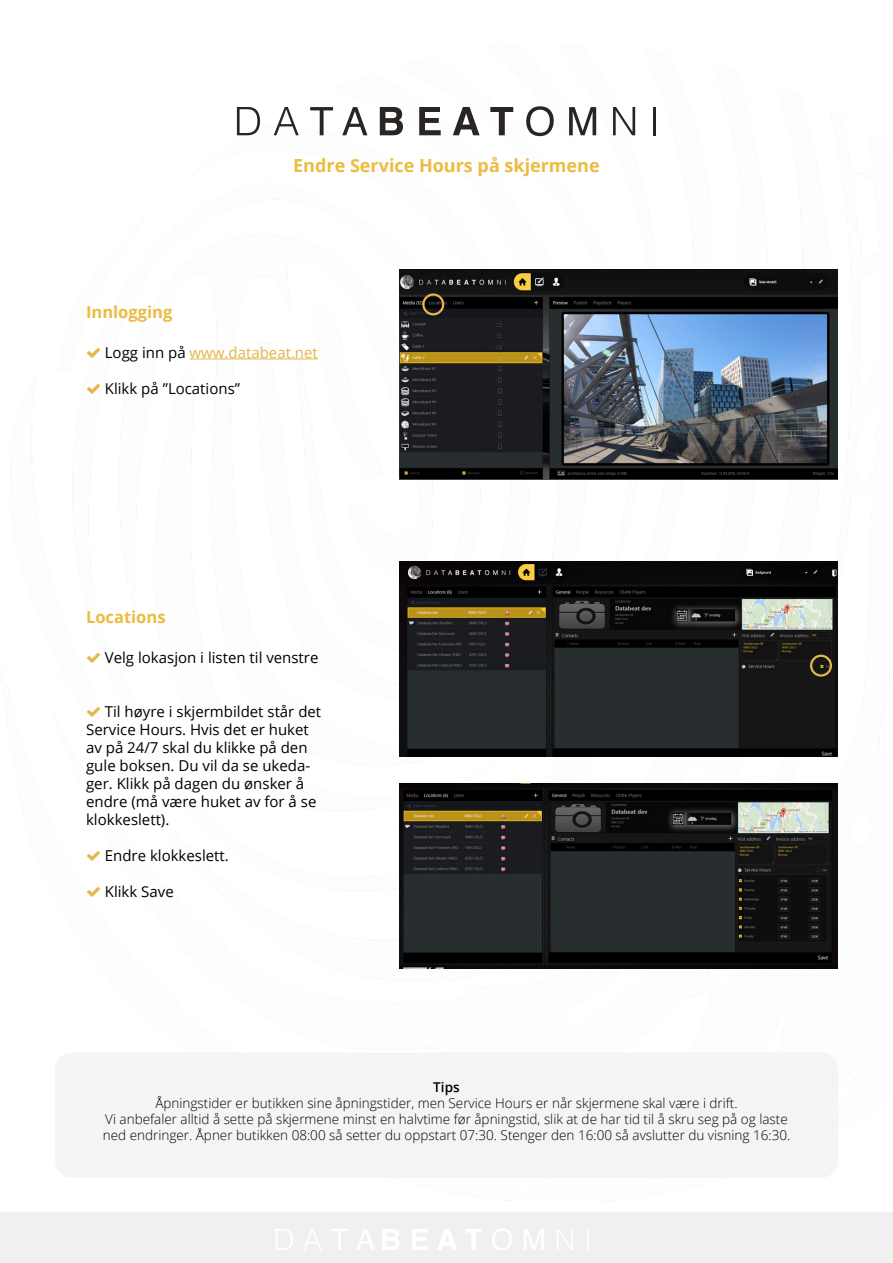
<style>
.page{position:relative;width:893px;height:1263px;background:#fff}
.page>*{position:absolute;margin:0;border:0;box-sizing:border-box;transform-origin:0 0}
.t1{font:700 18px "Open Sans";color:#eabc40}
.t2{font:700 16.5px "Open Sans";color:#eabc40}
.t3{font:15px/18px "Open Sans";color:#000}
.t4{font:15px "Open Sans";color:#e2b64b}
.t5{font:15px "Open Sans";color:#020203}
.t6{font:300 13.5px/16.2px "Open Sans";color:#000;text-align:center}
.t7{font:600 13.5px "Open Sans";color:#000}
.s1{color:#000}
</style>
<div class="page">
<hr style="left:190px;top:359px;width:128px;height:1px;background:#e2b64b">
<img style="left:399px;top:270px;width:439px;height:209px">
<img style="left:399px;top:561px;width:438px;height:196px">
<img style="left:399px;top:784px;width:438px;height:185px">
<div style="left:0;top:1213px;width:893px;height:50px;background:#f0f0f1"></div>
<svg style="left:237px;top:107px;width:23px;height:28px"></svg>
<svg style="left:274px;top:107px;width:25px;height:28px"></svg>
<svg style="left:310px;top:107px;width:23px;height:28px"></svg>
<svg style="left:342px;top:107px;width:25px;height:28px"></svg>
<svg style="left:380px;top:107px;width:23px;height:28px"></svg>
<svg style="left:419px;top:107px;width:22px;height:28px"></svg>
<svg style="left:453px;top:107px;width:27px;height:28px"></svg>
<svg style="left:490px;top:107px;width:23px;height:28px"></svg>
<svg style="left:526px;top:106px;width:28px;height:30px"></svg>
<svg style="left:569px;top:107px;width:27px;height:28px"></svg>
<svg style="left:613px;top:107px;width:22px;height:28px"></svg>
<hr style="left:653px;top:107px;width:3px;height:28px;background:#2a2522">
<div style="left:810px;top:655px;width:22px;height:22px;border:2px solid #e2b64b;border-radius:50%"></div>
<div style="left:422px;top:293px;width:22px;height:22px;border:2px solid #e2b64b;border-radius:50%"></div>
<div style="left:55px;top:1052px;width:783px;height:126px;background:#f4f4f4;border-radius:18px"></div>
<h1 class="t1" style="left:293px;top:152px;width:308px">Endre Service Hours på skjermene</h1>
<p class="t2" style="left:86px;top:301px;width:88px">Innlogging</p>
<p class="t4" style="left:105px;top:342px;width:215px"><span class="s1">Logg inn på</span> www.databeat.net</p>
<p class="t5" style="left:105px;top:378px;width:137px">Klikk på ”Locations”</p>
<p class="t2" style="left:86px;top:605px;width:81px">Locations</p>
<p class="t3" style="left:105px;top:648px;width:215px">Velg lokasjon i listen til venstre</p>
<p class="t3" style="left:86px;top:702px;width:237px;text-indent:19px">Til høyre i skjermbildet står det<br>Service Hours. Hvis det er huket av på 24/7 skal du klikke på den gule boksen. Du vil da se ukeda&shy;ger. Klikk på dagen du ønsker å endre (må være huket av for å se klokkeslett).</p>
<p class="t3" style="left:105px;top:846px;width:126px">Endre klokkeslett.</p>
<p class="t3" style="left:105px;top:882px;width:70px">Klikk Save</p>
<p class="t7" style="left:433px;top:1077px;width:28px">Tips</p>
<p class="t6" style="left:103px;top:1094px;width:689px">Åpningstider er butikken sine åpningstider, men Service Hours er når skjermene skal være i drift.<br>Vi anbefaler alltid å sette på skjermene minst en halvtime før åpningstid, slik at de har tid til å skru seg på og laste ned endringer. Åpner butikken 08:00 så setter du oppstart 07:30. Stenger den 16:00 så avslutter du visning 16:30.</p>
</div>
